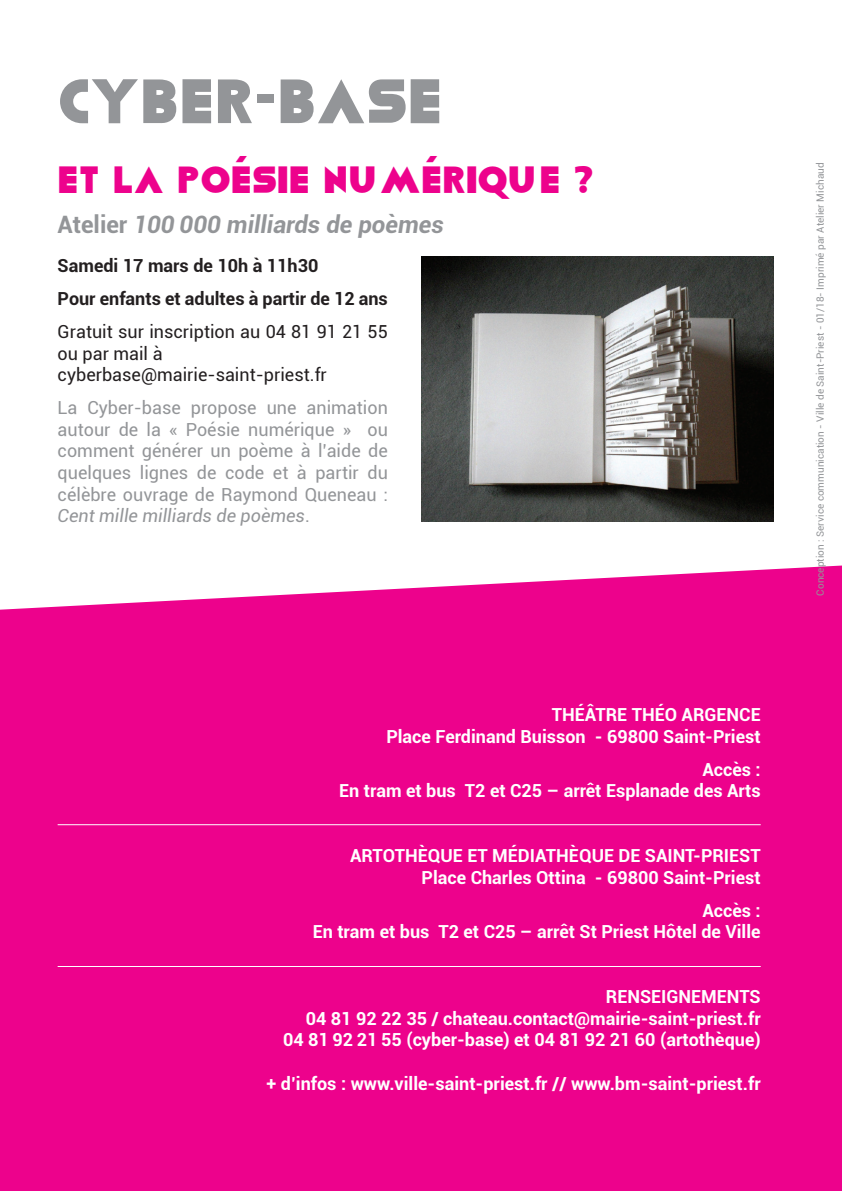
<style>
.page{position:relative;width:842px;height:1191px;background:#fff}
.page>*{position:absolute;margin:0;border:0;box-sizing:border-box;transform-origin:0 0}
.t1{font:62.8px "Viafont";color:#939598}
.t2{font:38px "Viafont";color:#ed028c}
.t3{font:italic 700 24px "Roboto";color:#939598}
.t4{font:700 18px/21.6px "Roboto";color:#fff;text-align:right}
.t5{font:18px/21.6px "Roboto";color:#939598;text-align:justify}
.t6{font:18px/21.6px "Roboto";color:#231f20}
.t7{font:700 18px/33px "Roboto";color:#231f20}
.t8{font:10px "Roboto";color:#939598}
.s1{font-style:normal}
.s2{font-style:italic}
</style>
<div class="page">
<div style="left:0;top:565px;width:842px;height:626px;background:#ed028c"></div>
<hr style="left:58px;top:824px;width:703px;height:1px;background:#fff">
<hr style="left:58px;top:966px;width:703px;height:1px;background:#fff">
<img style="left:421px;top:257px;width:352px;height:264px">
<h1 class="t1" style="left:58px;top:60px;width:386px">CYBER-BASE</h1>
<h2 class="t2" style="left:58px;top:155px;width:539px">ET LA POÉSIE NUMÉRIQUE ?</h2>
<h3 class="t3" style="left:58px;top:208px;width:388px"><span class="s1">Atelier</span> 100 000 milliards de poèmes</h3>
<p class="t7" style="left:58px;top:248px;width:332px">Samedi 17 mars de 10h à 11h30<br>Pour enfants et adultes à partir de 12 ans</p>
<p class="t6" style="left:58px;top:320px;width:332px">Gratuit sur inscription au 04 81 91 21 55 ou par mail à cyberbase@mairie-saint-priest.fr</p>
<p class="t5" style="left:58px;top:396px;width:332px">La Cyber-base propose une animation autour de la « Poésie numérique » ou comment générer un poème à l’aide de quelques lignes de code et à partir du célèbre ouvrage de Raymond Queneau :<br><span class="s2">Cent mille milliards de poèmes</span>.</p>
<p class="t4" style="left:386px;top:703px;width:376px">THÉÂTRE THÉO ARGENCE<br>Place Ferdinand Buisson - 69800 Saint-Priest</p>
<p class="t4" style="left:339px;top:757px;width:423px">Accès :<br>En tram et bus T2 et C25 – arrêt Esplanade des Arts</p>
<p class="t4" style="left:350px;top:844px;width:412px">ARTOTHÈQUE ET MÉDIATHÈQUE DE SAINT-PRIEST<br>Place Charles Ottina - 69800 Saint-Priest</p>
<p class="t4" style="left:313px;top:898px;width:449px">Accès :<br>En tram et bus T2 et C25 – arrêt St Priest Hôtel de Ville</p>
<p class="t4" style="left:283px;top:985px;width:479px">RENSEIGNEMENTS<br>04 81 92 22 35 / chateau.contact@mairie-saint-priest.fr<br>04 81 92 21 55 (cyber-base) et 04 81 92 21 60 (artothèque)</p>
<p class="t4" style="left:267px;top:1071px;width:496px">+ d’infos : www.ville-saint-priest.fr // www.bm-saint-priest.fr</p>
<p class="t8" style="left:813px;top:595px;width:434px;rotate:-90deg">Conception : Service communication - Ville de Saint-Priest - 01/18- Imprimé par Atelier Michaud</p>
</div>
